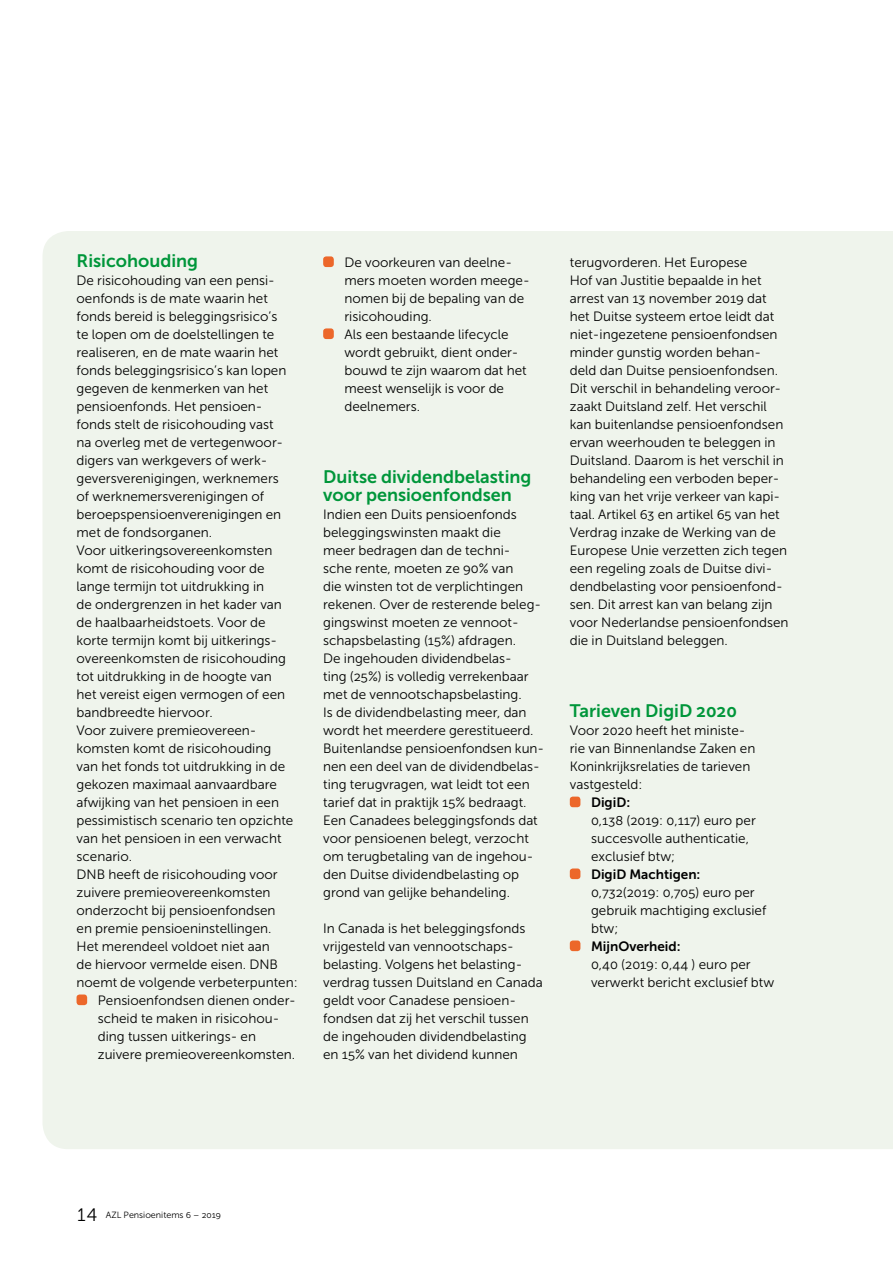
<style>
.page{position:relative;width:893px;height:1263px;background:#fff}
.page>*{position:absolute;margin:0;border:0;box-sizing:border-box;transform-origin:0 0}
.t1{font:18px/18px "Museo Sans 700";color:#00963a}
.t2{font:13.5px/18px "Museo Sans 300";color:#000}
.t3{font:13.5px "Museo Sans 700";color:#000}
.t4{font:9px "Museo Sans 300";color:#000}
.s1{font-size:18px}
</style>
<div class="page">
<div style="left:43px;top:231px;width:850px;height:918px;background:#eff4ec"></div>
<div style="left:323px;top:256px;width:11px;height:11px;background:#ec672a;border-radius:3px"></div>
<div style="left:323px;top:328px;width:11px;height:11px;background:#ec672a;border-radius:3px"></div>
<div style="left:77px;top:994px;width:10px;height:11px;background:#ec672a;border-radius:3px"></div>
<div style="left:570px;top:797px;width:10px;height:10px;background:#ec672a;border-radius:3px"></div>
<div style="left:570px;top:868px;width:10px;height:11px;background:#ec672a;border-radius:3px"></div>
<div style="left:570px;top:940px;width:10px;height:11px;background:#ec672a;border-radius:3px"></div>
<h1 class="t1" style="left:77px;top:252px;width:123px">Risicohouding</h1>
<p class="t2" style="left:77px;top:271px;width:200px">De risicohouding van een pensi-</p>
<p class="t2" style="left:77px;top:289px;width:193px">oenfonds is de mate waarin het</p>
<p class="t2" style="left:77px;top:307px;width:202px">fonds bereid is beleggingsrisico’s</p>
<p class="t2" style="left:77px;top:325px;width:199px">te lopen om de doelstellingen te</p>
<p class="t2" style="left:77px;top:343px;width:203px">realiseren, en de mate waarin het</p>
<p class="t2" style="left:77px;top:361px;width:211px">fonds beleggingsrisico’s kan lopen</p>
<p class="t2" style="left:77px;top:379px;width:193px">gegeven de kenmerken van het</p>
<p class="t2" style="left:77px;top:397px;width:187px">pensioenfonds. Het pensioen-</p>
<p class="t2" style="left:77px;top:415px;width:199px">fonds stelt de risicohouding vast</p>
<p class="t2" style="left:77px;top:433px;width:208px">na overleg met de vertegenwoor-</p>
<p class="t2" style="left:77px;top:451px;width:192px">digers van werkgevers of werk-</p>
<p class="t2" style="left:77px;top:469px;width:204px">geversverenigingen, werknemers</p>
<p class="t2" style="left:77px;top:487px;width:189px">of werknemersverenigingen of</p>
<p class="t2" style="left:77px;top:505px;width:206px">beroepspensioenverenigingen en</p>
<p class="t2" style="left:77px;top:523px;width:137px">met de fondsorganen.</p>
<p class="t2" style="left:77px;top:541px;width:197px">Voor uitkeringsovereenkomsten</p>
<p class="t2" style="left:77px;top:559px;width:190px">komt de risicohouding voor de</p>
<p class="t2" style="left:77px;top:577px;width:189px">lange termijn tot uitdrukking in</p>
<p class="t2" style="left:77px;top:595px;width:207px">de ondergrenzen in het kader van</p>
<p class="t2" style="left:77px;top:613px;width:191px">de haalbaarheidstoets. Voor de</p>
<p class="t2" style="left:77px;top:631px;width:199px">korte termijn komt bij uitkerings-</p>
<p class="t2" style="left:77px;top:649px;width:211px">overeenkomsten de risicohouding</p>
<p class="t2" style="left:77px;top:667px;width:197px">tot uitdrukking in de hoogte van</p>
<p class="t2" style="left:77px;top:685px;width:210px">het vereist eigen vermogen of een</p>
<p class="t2" style="left:77px;top:703px;width:138px">bandbreedte hiervoor.</p>
<p class="t2" style="left:77px;top:721px;width:179px">Voor zuivere premieovereen-</p>
<p class="t2" style="left:77px;top:739px;width:196px">komsten komt de risicohouding</p>
<p class="t2" style="left:77px;top:757px;width:210px">van het fonds tot uitdrukking in de</p>
<p class="t2" style="left:77px;top:775px;width:202px">gekozen maximaal aanvaardbare</p>
<p class="t2" style="left:77px;top:793px;width:204px">afwijking van het pensioen in een</p>
<p class="t2" style="left:77px;top:811px;width:218px">pessimistisch scenario ten opzichte</p>
<p class="t2" style="left:77px;top:829px;width:206px">van het pensioen in een verwacht</p>
<p class="t2" style="left:77px;top:847px;width:57px">scenario.</p>
<p class="t2" style="left:77px;top:865px;width:203px">DNB heeft de risicohouding voor</p>
<p class="t2" style="left:77px;top:883px;width:195px">zuivere premieovereenkomsten</p>
<p class="t2" style="left:77px;top:901px;width:200px">onderzocht bij pensioenfondsen</p>
<p class="t2" style="left:77px;top:919px;width:197px">en premie pensioeninstellingen.</p>
<p class="t2" style="left:77px;top:937px;width:195px">Het merendeel voldoet niet aan</p>
<p class="t2" style="left:77px;top:955px;width:203px">de hiervoor vermelde eisen. DNB</p>
<p class="t2" style="left:77px;top:973px;width:223px">noemt de volgende verbeterpunten:</p>
<p class="t2" style="left:98px;top:991px;width:200px">Pensioenfondsen dienen onder-</p>
<p class="t2" style="left:98px;top:1009px;width:183px">scheid te maken in risicohou-</p>
<p class="t2" style="left:98px;top:1027px;width:160px">ding tussen uitkerings- en</p>
<p class="t2" style="left:98px;top:1045px;width:199px">zuivere premieovereenkomsten.</p>
<p class="t2" style="left:344px;top:253px;width:187px">De voorkeuren van deelne&shy;mers moeten worden meege&shy;nomen bij de bepaling van de risicohouding.<br>Als een bestaande lifecycle wordt gebruikt, dient onder&shy;bouwd te zijn waarom dat het meest wenselijk is voor de deelnemers.</p>
<h1 class="t1" style="left:323px;top:468px;width:210px">Duitse dividendbelasting voor pensioenfondsen</h1>
<p class="t2" style="left:323px;top:505px;width:223px">Indien een Duits pensioenfonds beleggingswinsten maakt die<br>meer bedragen dan de techni-<br>sche rente, moeten ze 90% van<br>die winsten tot de verplichtingen rekenen. Over de resterende beleg&shy;gingswinst moeten ze vennoot&shy;schapsbelasting (15%) afdragen.<br>De ingehouden dividendbelas-<br>ting (25%) is volledig verrekenbaar met de vennootschapsbelasting.<br>Is de dividendbelasting meer, dan wordt het meerdere gerestitueerd.<br>Buitenlandse pensioenfondsen kun&shy;nen een deel van de dividendbelas&shy;ting terugvragen, wat leidt tot een tarief dat in praktijk 15% bedraagt.<br>Een Canadees beleggingsfonds dat voor pensioenen belegt, verzocht om terugbetaling van de ingehou&shy;den Duitse dividendbelasting op grond van gelijke behandeling.</p>
<p class="t2" style="left:323px;top:919px;width:221px">In Canada is het beleggingsfonds vrijgesteld van vennootschaps&shy;belasting. Volgens het belasting&shy;verdrag tussen Duitsland en Canada geldt voor Canadese pensioen&shy;fondsen dat zij het verschil tussen de ingehouden dividendbelasting en 15% van het dividend kunnen</p>
<p class="t2" style="left:570px;top:253px;width:220px">terugvorderen. Het Europese<br>Hof van Justitie bepaalde in het arrest van 13 november 2019 dat het Duitse systeem ertoe leidt dat niet-ingezetene pensioenfondsen minder gunstig worden behan&shy;deld dan Duitse pensioenfondsen.<br>Dit verschil in behandeling veroor&shy;zaakt Duitsland zelf. Het verschil kan buitenlandse pensioenfondsen ervan weerhouden te beleggen in Duitsland. Daarom is het verschil in behandeling een verboden beper&shy;king van het vrije verkeer van kapi&shy;taal. Artikel 63 en artikel 65 van het Verdrag inzake de Werking van de Europese Unie verzetten zich tegen een regeling zoals de Duitse divi&shy;dendbelasting voor pensioenfond&shy;sen. Dit arrest kan van belang zijn voor Nederlandse pensioenfondsen die in Duitsland beleggen.</p>
<h1 class="t1" style="left:570px;top:702px;width:169px">Tarieven DigiD 2020</h1>
<p class="t2" style="left:570px;top:721px;width:187px">Voor 2020 heeft het ministe&shy;rie van Binnenlandse Zaken en<br>Koninkrijksrelaties de tarieven vastgesteld:</p>
<p class="t3" style="left:570px;top:795px;width:62px">- DigiD:</p>
<p class="t2" style="left:591px;top:811px;width:166px">0,138 (2019: 0,117) euro per succesvolle authenticatie, exclusief btw;</p>
<p class="t3" style="left:570px;top:867px;width:132px">- DigiD Machtigen:</p>
<p class="t2" style="left:591px;top:883px;width:177px">0,732(2019: 0,705) euro per gebruik machtiging exclusief btw;</p>
<p class="t3" style="left:570px;top:939px;width:112px">- MijnOverheid:</p>
<p class="t2" style="left:591px;top:955px;width:185px">0,40 (2019: 0,44 ) euro per verwerkt bericht exclusief btw</p>
<p class="t4" style="left:77px;top:1210px;width:146px"><span class="s1">14</span> AZL Pensioenitems 6 – 2019</p>
</div>
